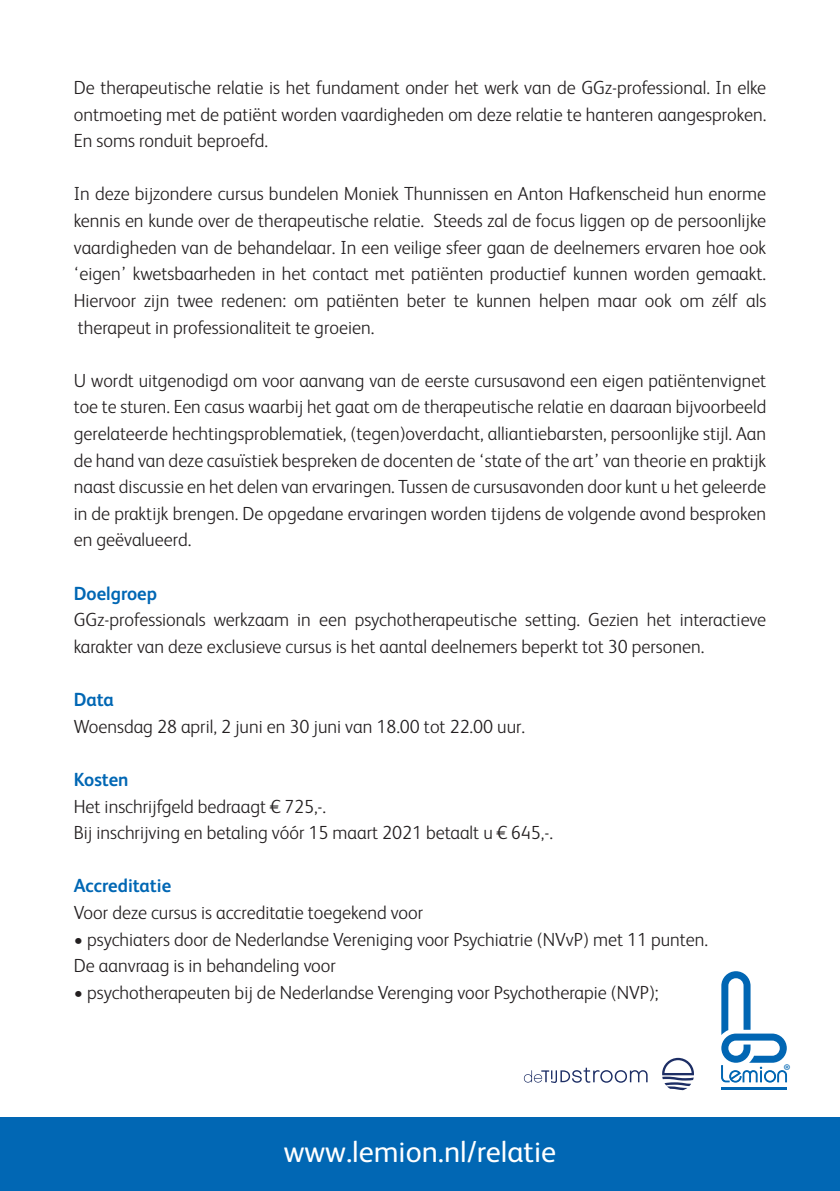
<style>
.page{position:relative;width:840px;height:1191px;background:#fff}
.page>*{position:absolute;margin:0;border:0;box-sizing:border-box;transform-origin:0 0}
.t1{font:30px "FS Albert";color:#fff}
.t2{font:300 19px/26.6px "FS Albert";color:#231f20}
.t3{font:300 19px/26.6px "FS Albert";color:#231f20;text-align:justify;scale:.96 1}
.t4{font:700 19px "FS Albert";color:#0167b4}
.t5{font:17px "Myriad Pro";color:#0166b3}
</style>
<div class="page">
<svg style="left:662px;top:1057px;width:31px;height:33px"></svg>
<svg style="left:523px;top:1067px;width:124px;height:16px"></svg>
<svg style="left:721px;top:971px;width:65px;height:111px"></svg>
<hr style="left:720px;top:1087px;width:66px;height:2px;background:#0166b3">
<div style="left:0;top:1117px;width:839px;height:74px;background:#0167b4"></div>
<p class="t2" style="left:74px;top:73px;width:693px;text-align:justify">De therapeutische relatie is het fundament onder het werk van de GGz-professional. In elke ontmoeting met de patiënt worden vaardigheden om deze relatie te hanteren aangesproken.<br>En soms ronduit beproefd.</p>
<p class="t2" style="left:74px;top:180px;width:693px;text-align:justify">In deze bijzondere cursus bundelen Moniek Thunnissen en Anton Hafkenscheid hun enorme kennis en kunde over de therapeutische relatie. Steeds zal de focus liggen op de persoonlijke vaardigheden van de behandelaar. In een veilige sfeer gaan de deelnemers ervaren hoe ook ‘eigen’ kwetsbaarheden in het contact met patiënten productief kunnen worden gemaakt.<br>Hiervoor zijn twee redenen: om patiënten beter te kunnen helpen maar ook om zélf als therapeut in professionaliteit te groeien.</p>
<p class="t3" style="left:74px;top:366px;width:722px">U wordt uitgenodigd om voor aanvang van de eerste cursusavond een eigen patiëntenvignet toe te sturen. Een casus waarbij het gaat om de therapeutische relatie en daaraan bijvoorbeeld gerelateerde hechtingsproblematiek, (tegen)overdacht, alliantiebarsten, persoonlijke stijl. Aan de hand van deze casuïstiek bespreken de docenten de ‘state of the art’ van theorie en praktijk naast discussie en het delen van ervaringen. Tussen de cursusavonden door kunt u het geleerde in de praktijk brengen. De opgedane ervaringen worden tijdens de volgende avond besproken en geëvalueerd.</p>
<p class="t4" style="left:74px;top:580px;width:85px">Doelgroep</p>
<p class="t2" style="left:74px;top:605px;width:693px">GGz-professionals werkzaam in een psychotherapeutische setting. Gezien het interactieve karakter van deze exclusieve cursus is het aantal deelnemers beperkt tot 30 personen.</p>
<p class="t4" style="left:74px;top:686px;width:42px">Data</p>
<p class="t2" style="left:74px;top:712px;width:452px">Woensdag 28 april, 2 juni en 30 juni van 18.00 tot 22.00 uur.</p>
<p class="t4" style="left:74px;top:766px;width:56px">Kosten</p>
<p class="t2" style="left:74px;top:792px;width:480px">Het inschrijfgeld bedraagt € 725,-.<br>Bij inschrijving en betaling vóór 15 maart 2021 betaalt u € 645,-.</p>
<p class="t4" style="left:74px;top:873px;width:99px">Accreditatie</p>
<p class="t2" style="left:74px;top:898px;width:350px">Voor deze cursus is accreditatie toegekend voor</p>
<p class="t2" style="left:74px;top:925px;width:635px">• psychiaters door de Nederlandse Vereniging voor Psychiatrie (NVvP) met 11 punten.<br>De aanvraag is in behandeling voor</p>
<p class="t2" style="left:74px;top:978px;width:586px">• psychotherapeuten bij de Nederlandse Verenging voor Psychotherapie (NVP);</p>
<p class="t5" style="left:783px;top:1059px;width:9px">®</p>
<h1 class="t1" style="left:283px;top:1131px;width:274px">www.lemion.nl/relatie</h1>
</div>
